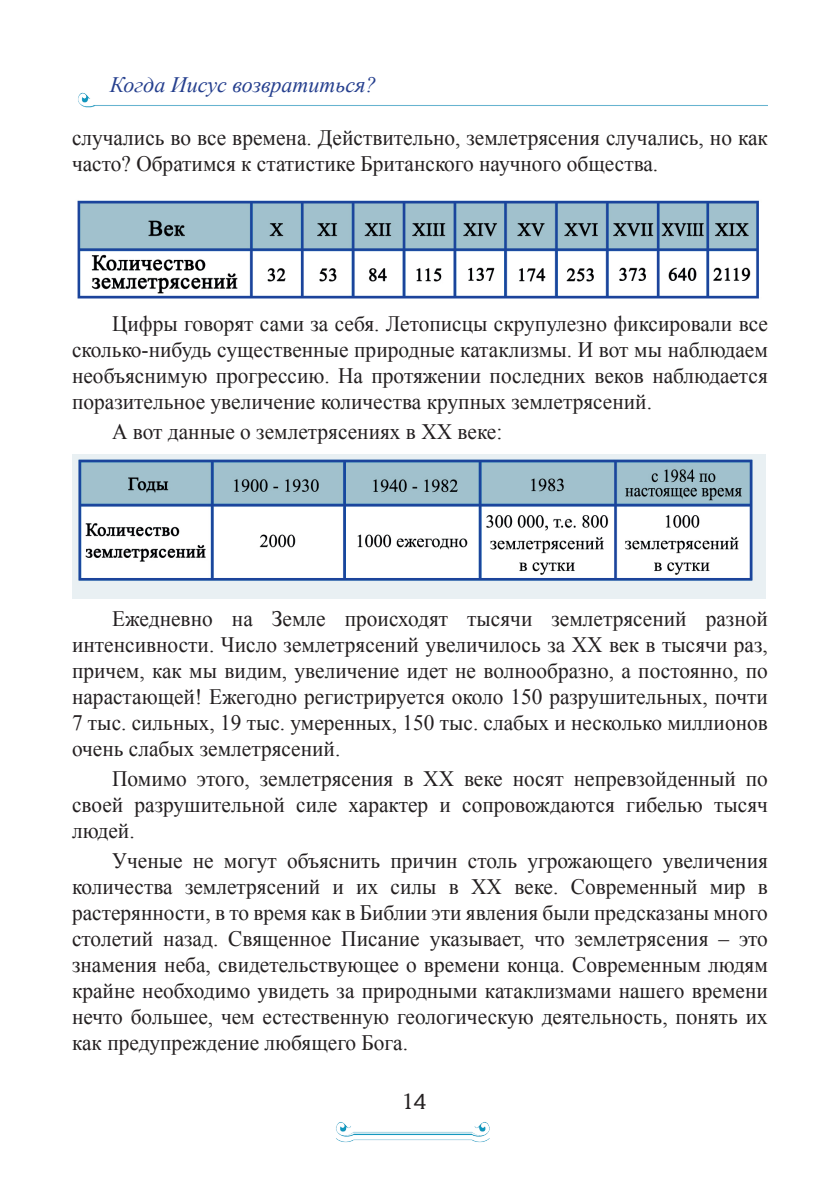
<style>
.page{position:relative;width:840px;height:1191px;background:#fff}
.page>*{position:absolute;margin:0;border:0;box-sizing:border-box;transform-origin:0 0}
.t1{font:22px/26px "Times New Roman";color:#231f20;text-align:justify}
.t2{font:italic 22px "Times New Roman";color:#253f8e}
.t3{font:22px "Karelia";color:#231f20}
</style>
<div class="page">
<img style="left:336px;top:1122px;width:154px;height:21px">
<img style="left:78px;top:92px;width:689px;height:16px">
<img style="left:77px;top:200px;width:682px;height:99px">
<img style="left:72px;top:454px;width:693px;height:144px">
<p class="t2" style="left:110px;top:69px;width:268px">Когда Иисус возвратиться?</p>
<p class="t1" style="left:72px;top:125px;width:697px">случались во все времена. Действительно, землетрясения случались, но как часто? Обратимся к статистике Британского научного общества.</p>
<p class="t1" style="left:72px;top:311px;width:697px;text-indent:40px">Цифры говорят сами за себя. Летописцы скрупулезно фиксировали все сколько-нибудь существенные природные катаклизмы. И вот мы наблюдаем необъяснимую прогрессию. На протяжении последних веков наблюдается поразительное увеличение количества крупных землетрясений.</p>
<p class="t1" style="left:112px;top:419px;width:391px">А вот данные о землетрясениях в XX веке:</p>
<p class="t1" style="left:72px;top:605px;width:697px;text-indent:40px">Ежедневно на Земле происходят тысячи землетрясений разной интенсивности. Число землетрясений увеличилось за XX век в тысячи раз, причем, как мы видим, увеличение идет не волнообразно, а постоянно, по нарастающей! Ежегодно регистрируется около 150 разрушительных, почти 7 тыс. сильных, 19 тыс. умеренных, 150 тыс. слабых и несколько миллионов очень слабых землетрясений.</p>
<p class="t1" style="left:72px;top:765px;width:697px;text-indent:40px">Помимо этого, землетрясения в XX веке носят непревзойденный по своей разрушительной силе характер и сопровождаются гибелью тысяч людей.</p>
<p class="t1" style="left:72px;top:847px;width:697px;text-indent:40px">Ученые не могут объяснить причин столь угрожающего увеличения количества землетрясений и их силы в XX веке. Современный мир в растерянности, в то время как в Библии эти явления были предсказаны много столетий назад. Священное Писание указывает, что землетрясения – это знамения неба, свидетельствующее о времени конца. Современным людям крайне необходимо увидеть за природными катаклизмами нашего времени нечто большее, чем естественную геологическую деятельность, понять их как предупреждение любящего Бога.</p>
<p class="t3" style="left:401px;top:1089px;width:26px">14</p>
</div>
